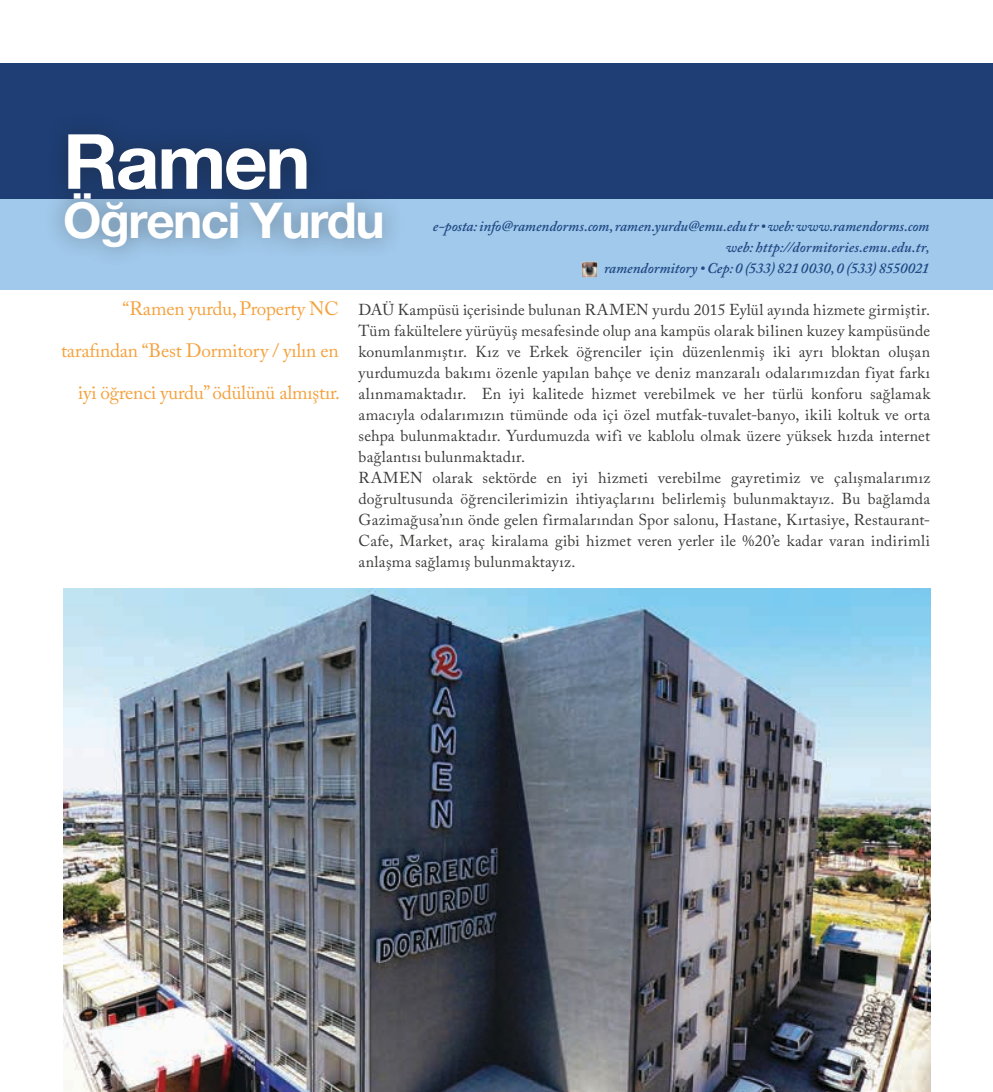
<style>
.page{position:relative;width:993px;height:1092px;background:#fff}
.page>*{position:absolute;margin:0;border:0;box-sizing:border-box;transform-origin:0 0}
.t1{font:700 76.12px "Helvetica Neue EMU";letter-spacing:-.03em;color:#fff}
.t2{font:700 49.35px "Helvetica Neue EMU";letter-spacing:-.03em;color:#fff}
.t3{font:19.25px/42px "Adobe Caslon Pro";letter-spacing:-.01em;color:#f3931f;text-align:right}
.t4{font:15.75px/21px "Adobe Caslon Pro";letter-spacing:.015em;color:#1c1c1b}
.t5{font:italic 600 14.88px/21px "Adobe Caslon Pro";letter-spacing:-.005em;color:#204884;text-align:right}
</style>
<div class="page">
<div style="left:0;top:198px;width:992px;height:92px;background:#a1c9eb"></div>
<div style="left:0;top:63px;width:992px;height:135px;background:#1e3e75"></div>
<hr style="left:992px;top:0;width:1px;height:1091px;background:#a1c9eb">
<div style="left:43px;top:112px;width:361px;height:156px;background:#1c1c1b;opacity:.42"></div>
<img style="left:64px;top:588px;width:865px;height:503px">
<img style="left:581px;top:261px;width:16px;height:16px">
<h1 class="t1" style="left:63px;top:114px;width:249px">Ramen</h1>
<h2 class="t2" style="left:63px;top:190px;width:323px">Öğrenci Yurdu</h2>
<p class="t5" style="left:433px;top:215px;width:498px">e-posta: info@ramendorms.com, ramen.yurdu@emu.edu tr • web: www.ramendorms.com web: http://dormitories.emu.edu.tr,<br>ramendormitory • Cep: 0 (533) 821 0030, 0 (533) 8550021</p>
<p class="t3" style="left:61px;top:287px;width:280px">“Ramen yurdu, Property NC tarafından “Best Dormitory / yılın en iyi öğrenci yurdu” ödülünü almıştır.</p>
<p class="t4" style="left:358px;top:299px;width:573px">DAÜ Kampüsü içerisinde bulunan RAMEN yurdu 2015 Eylül ayında hizmete girmiştir.<br>Tüm fakültelere yürüyüş mesafesinde olup ana kampüs olarak bilinen kuzey kampüsünde konumlanmıştır. Kız ve Erkek öğrenciler için düzenlenmiş iki ayrı bloktan oluşan yurdumuzda bakımı özenle yapılan bahçe ve deniz manzaralı odalarımızdan fiyat farkı alınmamaktadır. En iyi kalitede hizmet verebilmek ve her türlü konforu sağlamak amacıyla odalarımızın tümünde oda içi özel mutfak-tuvalet-banyo, ikili koltuk ve orta sehpa bulunmaktadır. Yurdumuzda wifi ve kablolu olmak üzere yüksek hızda internet bağlantısı bulunmaktadır.<br>RAMEN olarak sektörde en iyi hizmeti verebilme gayretimiz ve çalışmalarımız doğrultusunda öğrencilerimizin ihtiyaçlarını belirlemiş bulunmaktayız. Bu bağlamda Gazimağusa’nın önde gelen firmalarından Spor salonu, Hastane, Kırtasiye, Restaurant-Cafe, Market, araç kiralama gibi hizmet veren yerler ile %20’e kadar varan indirimli anlaşma sağlamış bulunmaktayız.</p>
</div>
